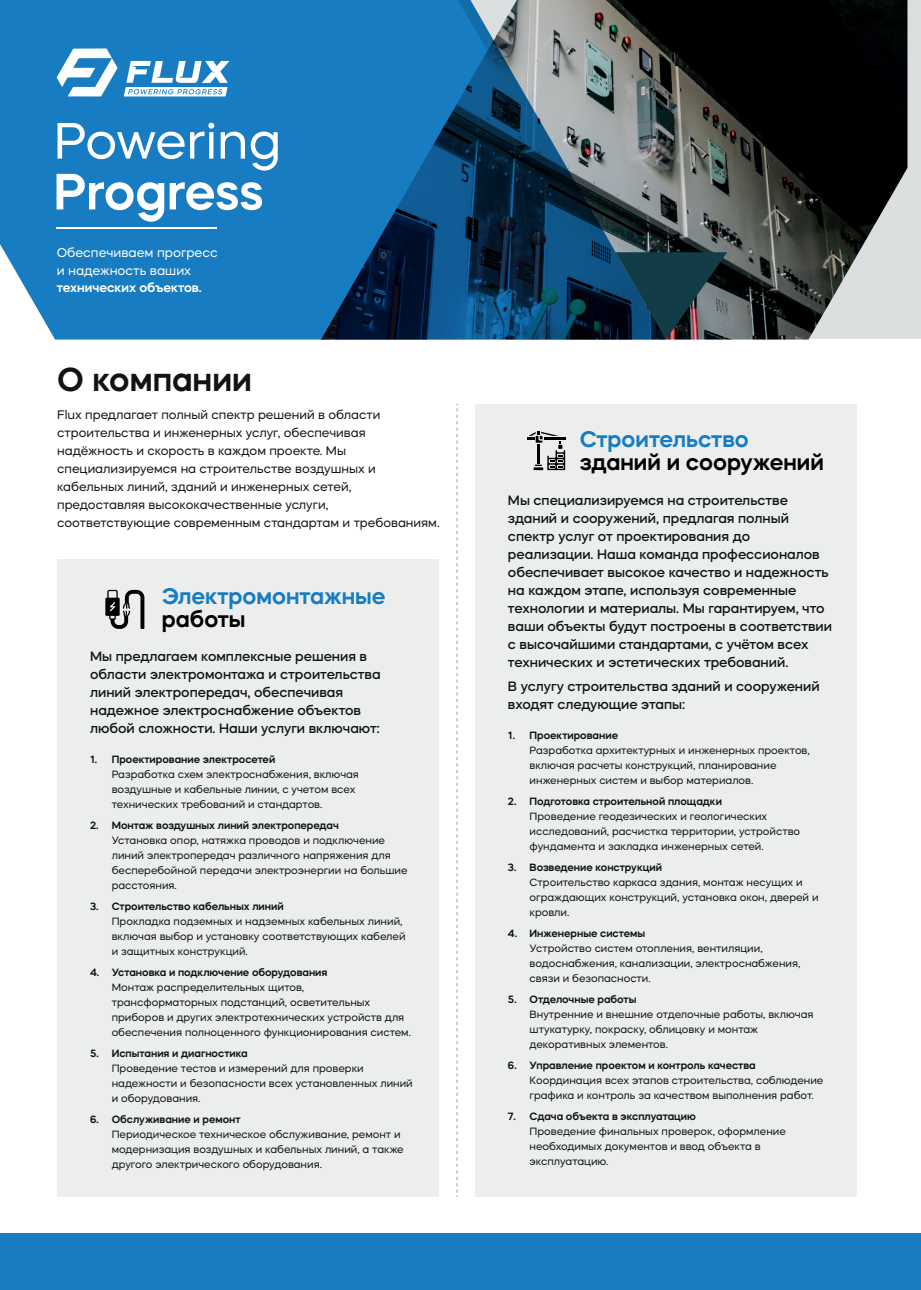
<style>
.page{position:relative;width:921px;height:1290px;background:#fff}
.page>*{position:absolute;margin:0;border:0;box-sizing:border-box;transform-origin:0 0}
.t1{font:50.85px "Mazzard H";color:#fff}
.t2{font:600 50.85px "Mazzard H";color:#fff}
.t3{font:600 33px "Mazzard H";color:#111415}
.t4{font:600 22.5px "Mazzard H";color:#177cc1}
.t5{font:600 22.5px "Mazzard H";color:#000001}
.t6{font:500 13.5px/18px "Mazzard H";color:#111415}
.t7{font:12.75px/17.9px "Mazzard H";color:#fff}
.t8{font:600 12.75px "Mazzard H";color:#fff}
.t9{font:12.3px/18px "Mazzard H";color:#111415}
.t10{font:10.5px/15px "Mazzard H";color:#111415}
.t11{font:600 10.5px "Mazzard H";color:#111415}
</style>
<div class="page">
<div style="left:0;top:1233px;width:920px;height:57px;background:#177cc1"></div>
<div style="left:907px;top:0;width:13px;height:339px;background:#dcdfdf"></div>
<img style="left:665px;top:0;width:242px;height:339px">
<svg style="left:665px;top:252px;width:62px;height:87px"></svg>
<svg style="left:0;top:0;width:665px;height:339px;fill:#177cc1"></svg>
<hr style="left:57px;top:227px;width:160px;height:2px;background:#fff">
<div style="left:57px;top:559px;width:382px;height:637px;background:#eceeed"></div>
<div style="left:475px;top:404px;width:381px;height:792px;background:#eceeed"></div>
<svg style="left:57px;top:48px;width:61px;height:48px"></svg>
<svg style="left:124px;top:61px;width:105px;height:35px"></svg>
<svg style="left:105px;top:590px;width:39px;height:39px"></svg>
<svg style="left:527px;top:431px;width:38px;height:39px"></svg>
<hr style="left:543px;top:437px;width:22px;height:2px;background:#000001">
<svg style="left:456px;top:404px;width:1px;height:792px"></svg>
<h1 class="t1" style="left:54px;top:109px;width:229px">Powering</h1>
<h1 class="t2" style="left:54px;top:158px;width:211px">Progress</h1>
<p class="t7" style="left:57px;top:243px;width:162px">Обеспечиваем прогресс и надежность ваших</p>
<p class="t8" style="left:57px;top:279px;width:146px">технических объектов.</p>
<h2 class="t3" style="left:57px;top:358px;width:196px">О компании</h2>
<p class="t9" style="left:57px;top:406px;width:384px">Flux предлагает полный спектр решений в области строительства и инженерных услуг, обеспечивая надёжность и скорость в каждом проекте. Мы специализируемся на строительстве воздушных и кабельных линий, зданий и инженерных сетей, предоставляя высококачественные услуги, соответствующие современным стандартам и требованиям.</p>
<h3 class="t4" style="left:162px;top:581px;width:225px">Электромонтажные</h3>
<h3 class="t5" style="left:162px;top:604px;width:85px">работы</h3>
<p class="t6" style="left:90px;top:646px;width:292px">Мы предлагаем комплексные решения в области электромонтажа и строительства линий электропередач, обеспечивая надежное электроснабжение объектов любой сложности. Наши услуги включают:</p>
<p class="t11" style="left:90px;top:752px;width:186px">1. Проектирование электросетей</p>
<p class="t10" style="left:112px;top:766px;width:249px">Разработка схем электроснабжения, включая воздушные и кабельные линии, с учетом всех технических требований и стандартов.</p>
<p class="t11" style="left:90px;top:818px;width:250px">2. Монтаж воздушных линий электропередач</p>
<p class="t10" style="left:112px;top:832px;width:297px">Установка опор, натяжка проводов и подключение линий электропередач различного напряжения для бесперебойной передачи электроэнергии на большие расстояния.</p>
<p class="t11" style="left:90px;top:899px;width:195px">3. Строительство кабельных линий</p>
<p class="t10" style="left:112px;top:913px;width:295px">Прокладка подземных и надземных кабельных линий, включая выбор и установку соответствующих кабелей и защитных конструкций.</p>
<p class="t11" style="left:90px;top:965px;width:239px">4. Установка и подключение оборудования</p>
<p class="t10" style="left:112px;top:979px;width:300px">Монтаж распределительных щитов, трансформаторных подстанций, осветительных приборов и других электротехнических устройств для обеспечения полноценного функционирования систем.</p>
<p class="t11" style="left:90px;top:1046px;width:159px">5. Испытания и диагностика</p>
<p class="t10" style="left:112px;top:1060px;width:302px">Проведение тестов и измерений для проверки надежности и безопасности всех установленных линий и оборудования.</p>
<p class="t11" style="left:90px;top:1112px;width:152px">6. Обслуживание и ремонт</p>
<p class="t10" style="left:112px;top:1126px;width:293px">Периодическое техническое обслуживание, ремонт и модернизация воздушных и кабельных линий, а также другого электрического оборудования.</p>
<h3 class="t4" style="left:579px;top:424px;width:170px">Строительство</h3>
<h3 class="t5" style="left:579px;top:447px;width:245px">зданий и сооружений</h3>
<p class="t6" style="left:508px;top:491px;width:325px">Мы специализируемся на строительстве зданий и сооружений, предлагая полный спектр услуг от проектирования до реализации. Наша команда профессионалов обеспечивает высокое качество и надежность на каждом этапе, используя современные технологии и материалы. Мы гарантируем, что ваши объекты будут построены в соответствии с высочайшими стандартами, с учётом всех технических и эстетических требований.</p>
<p class="t6" style="left:508px;top:676px;width:313px">В услугу строительства зданий и сооружений входят следующие этапы:</p>
<p class="t11" style="left:508px;top:728px;width:111px">1. Проектирование</p>
<p class="t10" style="left:529px;top:742px;width:281px">Разработка архитектурных и инженерных проектов, включая расчеты конструкций, планирование инженерных систем и выбор материалов.</p>
<p class="t11" style="left:508px;top:794px;width:215px">2. Подготовка строительной площадки</p>
<p class="t10" style="left:529px;top:808px;width:272px">Проведение геодезических и геологических исследований, расчистка территории, устройство фундамента и закладка инженерных сетей.</p>
<p class="t11" style="left:508px;top:860px;width:155px">3. Возведение конструкций</p>
<p class="t10" style="left:529px;top:874px;width:290px">Строительство каркаса здания, монтаж несущих и ограждающих конструкций, установка окон, дверей и кровли.</p>
<p class="t11" style="left:508px;top:926px;width:139px">4. Инженерные системы</p>
<p class="t10" style="left:529px;top:940px;width:272px">Устройство систем отопления, вентиляции, водоснабжения, канализации, электроснабжения, связи и безопасности.</p>
<p class="t11" style="left:508px;top:992px;width:130px">5. Отделочные работы</p>
<p class="t10" style="left:529px;top:1006px;width:285px">Внутренние и внешние отделочные работы, включая штукатурку, покраску, облицовку и монтаж декоративных элементов.</p>
<p class="t11" style="left:508px;top:1058px;width:249px">6. Управление проектом и контроль качества</p>
<p class="t10" style="left:529px;top:1072px;width:295px">Координация всех этапов строительства, соблюдение графика и контроль за качеством выполнения работ.</p>
<p class="t11" style="left:508px;top:1109px;width:189px">7. Сдача объекта в эксплуатацию</p>
<p class="t10" style="left:529px;top:1123px;width:258px">Проведение финальных проверок, оформление необходимых документов и ввод объекта в эксплуатацию.</p>
</div>
